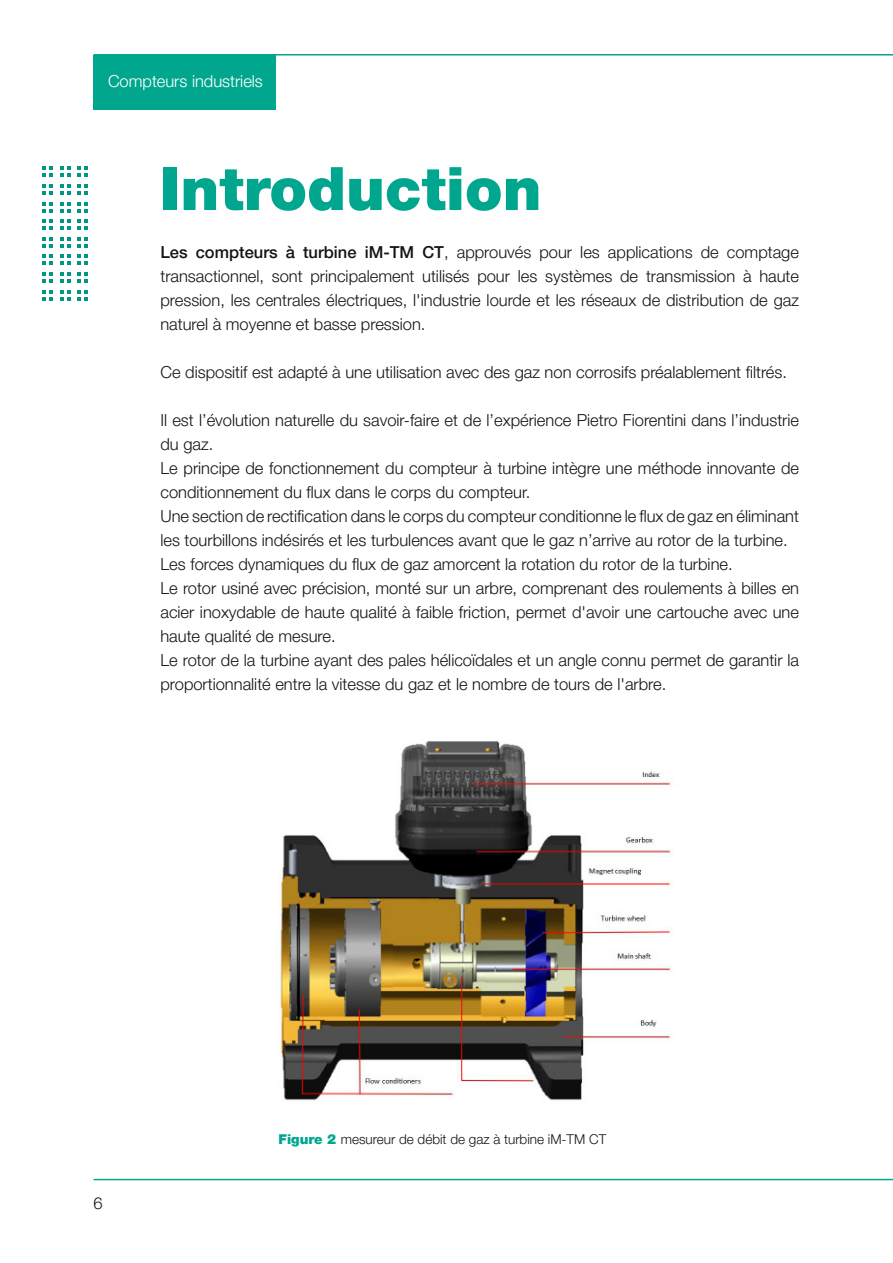
<style>
.page{position:relative;width:893px;height:1263px;background:#fff}
.page>*{position:absolute;margin:0;border:0;box-sizing:border-box;transform-origin:0 0}
.Titolo_Capitolo{font:900 60px "Helvetica Neue LT Pro";color:#00a78e}
.Testo{font:300 16.5px/24px "Helvetica Neue LT Pro";color:#121418}
.t1{font:300 16.5px "Helvetica Neue LT Pro";color:#fff}
.t2{font:300 13.5px "Helvetica Neue LT Pro";color:#121418}
.s1{font-weight:500}
.s2{font-weight:900;color:#00a78e}
</style>
<div class="page">
<div style="left:94px;top:55px;width:182px;height:55px;background:#00a78e"></div>
<hr style="left:94px;top:1179px;width:799px;height:1px;background:#00a78e">
<hr style="left:94px;top:54px;width:799px;height:2px;background:#00a78e">
<svg style="left:42px;top:167px;width:11px;height:10px"></svg>
<svg style="left:60px;top:167px;width:11px;height:10px"></svg>
<svg style="left:78px;top:167px;width:10px;height:10px"></svg>
<svg style="left:42px;top:184px;width:11px;height:11px"></svg>
<svg style="left:60px;top:184px;width:11px;height:11px"></svg>
<svg style="left:78px;top:184px;width:10px;height:11px"></svg>
<svg style="left:42px;top:202px;width:11px;height:10px"></svg>
<svg style="left:60px;top:202px;width:11px;height:10px"></svg>
<svg style="left:78px;top:202px;width:10px;height:10px"></svg>
<svg style="left:42px;top:219px;width:11px;height:11px"></svg>
<svg style="left:60px;top:219px;width:11px;height:11px"></svg>
<svg style="left:78px;top:219px;width:10px;height:11px"></svg>
<svg style="left:42px;top:237px;width:11px;height:11px"></svg>
<svg style="left:60px;top:237px;width:11px;height:11px"></svg>
<svg style="left:78px;top:237px;width:10px;height:11px"></svg>
<svg style="left:42px;top:255px;width:11px;height:10px"></svg>
<svg style="left:60px;top:255px;width:11px;height:10px"></svg>
<svg style="left:78px;top:255px;width:10px;height:10px"></svg>
<svg style="left:42px;top:272px;width:11px;height:11px"></svg>
<svg style="left:60px;top:272px;width:11px;height:11px"></svg>
<svg style="left:78px;top:272px;width:10px;height:11px"></svg>
<svg style="left:42px;top:290px;width:11px;height:10px"></svg>
<svg style="left:60px;top:290px;width:11px;height:10px"></svg>
<svg style="left:78px;top:290px;width:10px;height:10px"></svg>
<img style="left:279px;top:741px;width:394px;height:360px">
<p class="t1" style="left:108px;top:71px;width:156px">Compteurs industriels</p>
<p class="Titolo_Capitolo" style="left:160px;top:152px;width:383px">Introduction</p>
<p class="Testo" style="left:160px;top:240px;width:640px;text-align:justify"><span class="s1">Les compteurs à turbine iM-TM CT</span>, approuvés pour les applications de comptage transactionnel, sont principalement utilisés pour les systèmes de transmission à haute pression, les centrales électriques, l'industrie lourde et les réseaux de distribution de gaz naturel à moyenne et basse pression.</p>
<p class="Testo" style="left:160px;top:360px;width:628px">Ce dispositif est adapté à une utilisation avec des gaz non corrosifs préalablement filtrés.</p>
<p class="Testo" style="left:160px;top:408px;width:640px">Il est l’évolution naturelle du savoir-faire et de l’expérience Pietro Fiorentini dans l’industrie du gaz.</p>
<p class="Testo" style="left:160px;top:456px;width:640px">Le principe de fonctionnement du compteur à turbine intègre une méthode innovante de conditionnement du flux dans le corps du compteur.</p>
<p class="Testo" style="left:160px;top:504px;width:640px">Une section de rectification dans le corps du compteur conditionne le flux de gaz en éliminant les tourbillons indésirés et les turbulences avant que le gaz n’arrive au rotor de la turbine.</p>
<p class="Testo" style="left:160px;top:552px;width:574px">Les forces dynamiques du flux de gaz amorcent la rotation du rotor de la turbine.</p>
<p class="Testo" style="left:160px;top:576px;width:640px;text-align:justify">Le rotor usiné avec précision, monté sur un arbre, comprenant des roulements à billes en acier inoxydable de haute qualité à faible friction, permet d'avoir une cartouche avec une haute qualité de mesure.</p>
<p class="Testo" style="left:160px;top:648px;width:640px">Le rotor de la turbine ayant des pales hélicoïdales et un angle connu permet de garantir la proportionnalité entre la vitesse du gaz et le nombre de tours de l'arbre.</p>
<p class="Testo" style="left:94px;top:1191px;width:11px">6</p>
<p class="t2" style="left:279px;top:1131px;width:329px"><span class="s2">Figure 2</span> mesureur de débit de gaz à turbine iM-TM CT</p>
</div>
